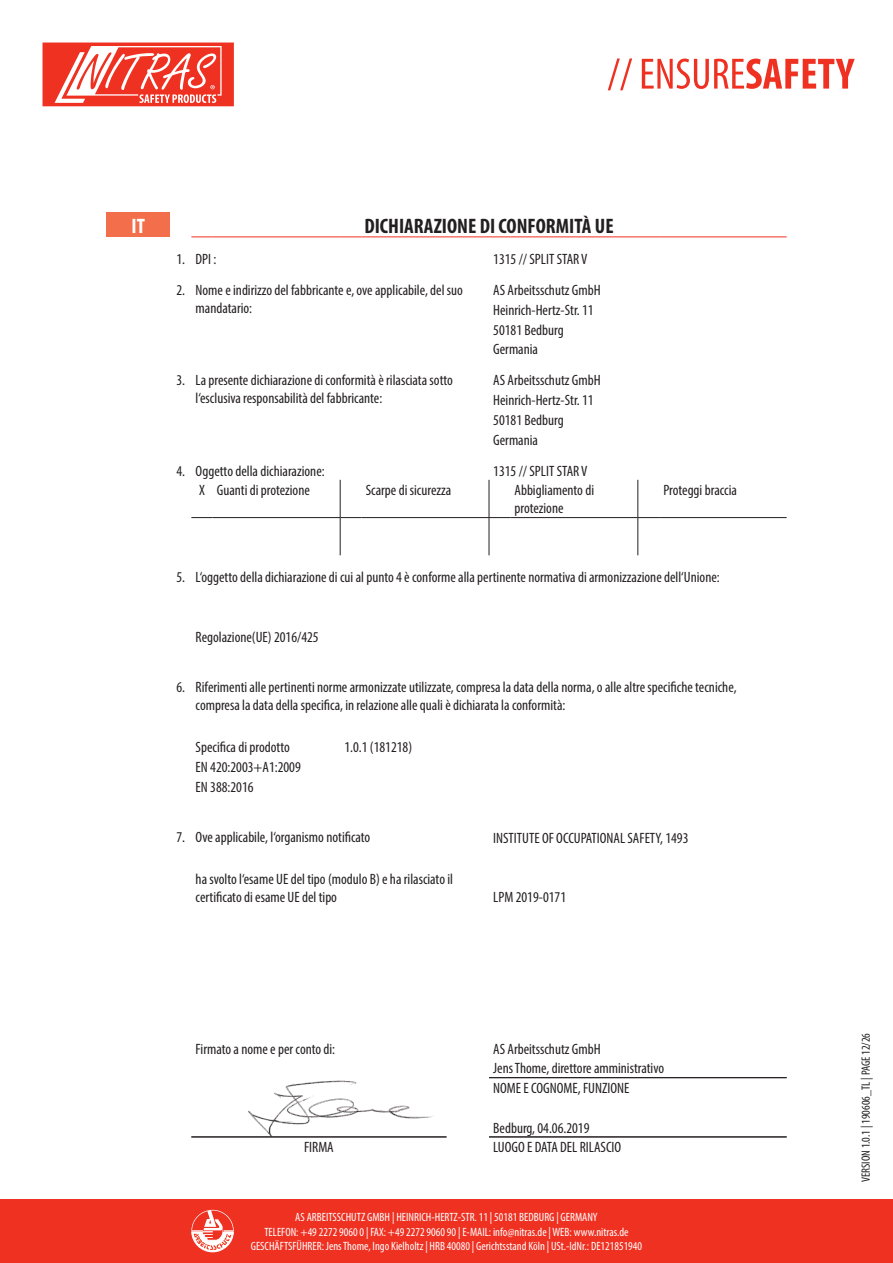
<style>
.page{position:relative;width:893px;height:1263px;background:#fff}
.page>*{position:absolute;margin:0;border:0;box-sizing:border-box;transform-origin:0 0}
.t1{font:700 condensed 21px "Myriad Pro";color:#231f20}
.t2{font:700 condensed 21px "Myriad Pro";color:#fff}
.t3{font:condensed 15px/18px "Myriad Pro";color:#231f20}
.t4{font:condensed 12px/14.4px "Myriad Pro";color:#fff;text-align:center}
.t5{font:condensed 12px "Myriad Pro";color:#231f20}
</style>
<div class="page">
<div style="left:0;top:1199px;width:893px;height:64px;background:#ef3122"></div>
<svg style="left:608px;top:58px;width:247px;height:32px"></svg>
<svg style="left:191px;top:1210px;width:43px;height:42px"></svg>
<svg style="left:43px;top:43px;width:191px;height:63px"></svg>
<img style="left:248px;top:1080px;width:186px;height:56px">
<div style="left:106px;top:213px;width:64px;height:24px;background:#f36e4a"></div>
<svg style="left:191px;top:236px;width:22px;height:1px"></svg>
<hr style="left:213px;top:236px;width:127px;height:1px;background:#ef3122">
<svg style="left:340px;top:236px;width:21px;height:1px"></svg>
<hr style="left:361px;top:236px;width:128px;height:1px;background:#ef3122">
<svg style="left:489px;top:236px;width:21px;height:1px"></svg>
<hr style="left:510px;top:236px;width:128px;height:1px;background:#ef3122">
<svg style="left:638px;top:236px;width:21px;height:1px"></svg>
<hr style="left:659px;top:236px;width:128px;height:1px;background:#ef3122">
<hr style="left:489px;top:480px;width:1px;height:37px;background:#231f20">
<hr style="left:637px;top:480px;width:1px;height:37px;background:#231f20">
<svg style="left:489px;top:517px;width:21px;height:1px"></svg>
<hr style="left:489px;top:518px;width:1px;height:37px;background:#231f20">
<hr style="left:510px;top:517px;width:128px;height:1px;background:#231f20">
<hr style="left:637px;top:518px;width:1px;height:37px;background:#231f20">
<svg style="left:638px;top:517px;width:21px;height:1px"></svg>
<hr style="left:659px;top:517px;width:128px;height:1px;background:#231f20">
<svg style="left:340px;top:517px;width:21px;height:1px"></svg>
<hr style="left:361px;top:517px;width:128px;height:1px;background:#231f20">
<hr style="left:340px;top:480px;width:1px;height:37px;background:#231f20">
<svg style="left:191px;top:517px;width:22px;height:1px"></svg>
<hr style="left:213px;top:517px;width:127px;height:1px;background:#231f20">
<hr style="left:340px;top:518px;width:1px;height:37px;background:#231f20">
<hr style="left:191px;top:1136px;width:255px;height:1px;background:#231f20">
<hr style="left:489px;top:1077px;width:298px;height:1px;background:#231f20">
<hr style="left:489px;top:1136px;width:298px;height:1px;background:#231f20">
<p class="t2" style="left:131px;top:212px;width:15px">IT</p>
<p class="t1" style="left:364px;top:212px;width:251px">DICHIARAZIONE DI CONFORMITÀ UE</p>
<p class="t3" style="left:176px;top:250px;width:10px">1.</p>
<p class="t3" style="left:196px;top:250px;width:22px">DPI :</p>
<p class="t3" style="left:176px;top:281px;width:10px">2.</p>
<p class="t3" style="left:196px;top:281px;width:269px">Nome e indirizzo del fabbricante e, ove applicabile, del suo mandatario:</p>
<p class="t3" style="left:493px;top:340px;width:46px">Germania</p>
<p class="t3" style="left:176px;top:371px;width:10px">3.</p>
<p class="t3" style="left:196px;top:371px;width:259px">La presente dichiarazione di conformità è rilasciata sotto l‘esclusiva responsabilità del fabbricante:</p>
<p class="t3" style="left:493px;top:430px;width:46px">Germania</p>
<p class="t3" style="left:176px;top:461px;width:10px">4.</p>
<p class="t3" style="left:196px;top:461px;width:131px">Oggetto della dichiarazione:</p>
<p class="t3" style="left:217px;top:481px;width:95px">Guanti di protezione</p>
<p class="t3" style="left:366px;top:481px;width:87px">Scarpe di sicurezza</p>
<p class="t3" style="left:514px;top:481px;width:81px">Abbigliamento di protezione</p>
<p class="t3" style="left:663px;top:481px;width:75px">Proteggi braccia</p>
<h1 class="t2" style="left:129px;top:212px;width:20px">DE</h1>
<p class="t3" style="left:493px;top:243px;width:109px;line-height:31px">1315 // SPLIT STAR V<br>AS Arbeitsschutz GmbH</p>
<p class="t3" style="left:493px;top:300px;width:102px;line-height:19.8px">Heinrich-Hertz-Str. 11<br>50181 Bedburg</p>
<p class="t3" style="left:493px;top:370px;width:109px;line-height:19.8px">AS Arbeitsschutz GmbH<br>Heinrich-Hertz-Str. 11<br>50181 Bedburg</p>
<p class="t3" style="left:493px;top:461px;width:96px">1315 // SPLIT STAR V</p>
<p class="t3" style="left:199px;top:481px;width:7px">X</p>
<p class="t3" style="left:176px;top:568px;width:10px">5.</p>
<p class="t3" style="left:196px;top:568px;width:526px">L‘oggetto della dichiarazione di cui al punto 4 è conforme alla pertinente normativa di armonizzazione dell‘Unione:</p>
<p class="t3" style="left:196px;top:627px;width:125px">Regolazione(UE) 2016/425</p>
<p class="t3" style="left:176px;top:678px;width:10px">6.</p>
<p class="t3" style="left:196px;top:678px;width:542px">Riferimenti alle pertinenti norme armonizzate utilizzate, compresa la data della norma, o alle altre specifiche tecniche, compresa la data della specifica, in relazione alle quali è dichiarata la conformità:</p>
<p class="t3" style="left:196px;top:738px;width:96px">Specifica di prodotto</p>
<p class="t3" style="left:344px;top:738px;width:69px">1.0.1 (181218)</p>
<p class="t3" style="left:196px;top:757px;width:107px;line-height:19.8px">EN 420:2003+A1:2009<br>EN 388:2016</p>
<p class="t3" style="left:176px;top:828px;width:10px">7.</p>
<p class="t3" style="left:196px;top:828px;width:176px">Ove applicabile, l‘organismo notificato</p>
<p class="t3" style="left:196px;top:869px;width:259px">ha svolto l‘esame UE del tipo (modulo B) e ha rilasciato il certificato di esame UE del tipo</p>
<p class="t3" style="left:493px;top:828px;width:197px">INSTITUTE OF OCCUPATIONAL SAFETY, 1493</p>
<p class="t3" style="left:493px;top:888px;width:74px">LPM 2019-0171</p>
<p class="t3" style="left:196px;top:1039px;width:141px">Firmato a nome e per conto di:</p>
<p class="t3" style="left:493px;top:1039px;width:109px">AS Arbeitsschutz GmbH</p>
<p class="t3" style="left:493px;top:1059px;width:172px">Jens Thome, direttore amministrativo</p>
<p class="t3" style="left:493px;top:1079px;width:138px">NOME E COGNOME, FUNZIONE</p>
<p class="t3" style="left:493px;top:1118px;width:98px">Bedburg, 04.06.2019</p>
<p class="t3" style="left:304px;top:1138px;width:31px">FIRMA</p>
<p class="t3" style="left:493px;top:1138px;width:130px">LUOGO E DATA DEL RILASCIO</p>
<p class="t4" style="left:251px;top:1210px;width:393px">AS ARBEITSSCHUTZ GMBH | HEINRICH-HERTZ-STR. 11 | 50181 BEDBURG | GERMANY<br>TELEFON: +49 2272 9060 0 | FAX: +49 2272 9060 90 | E-MAIL: info@nitras.de | WEB: www.nitras.de<br>GESCHÄFTSFÜHRER: Jens Thome, Ingo Kielholtz | HRB 40080 | Gerichtsstand Köln | USt.-IdNr.: DE121851940</p>
<p class="t5" style="left:859px;top:1182px;width:151px;rotate:-90deg">VERSION 1.0.1 | 190606_TL | PAGE 12/26</p>
</div>
